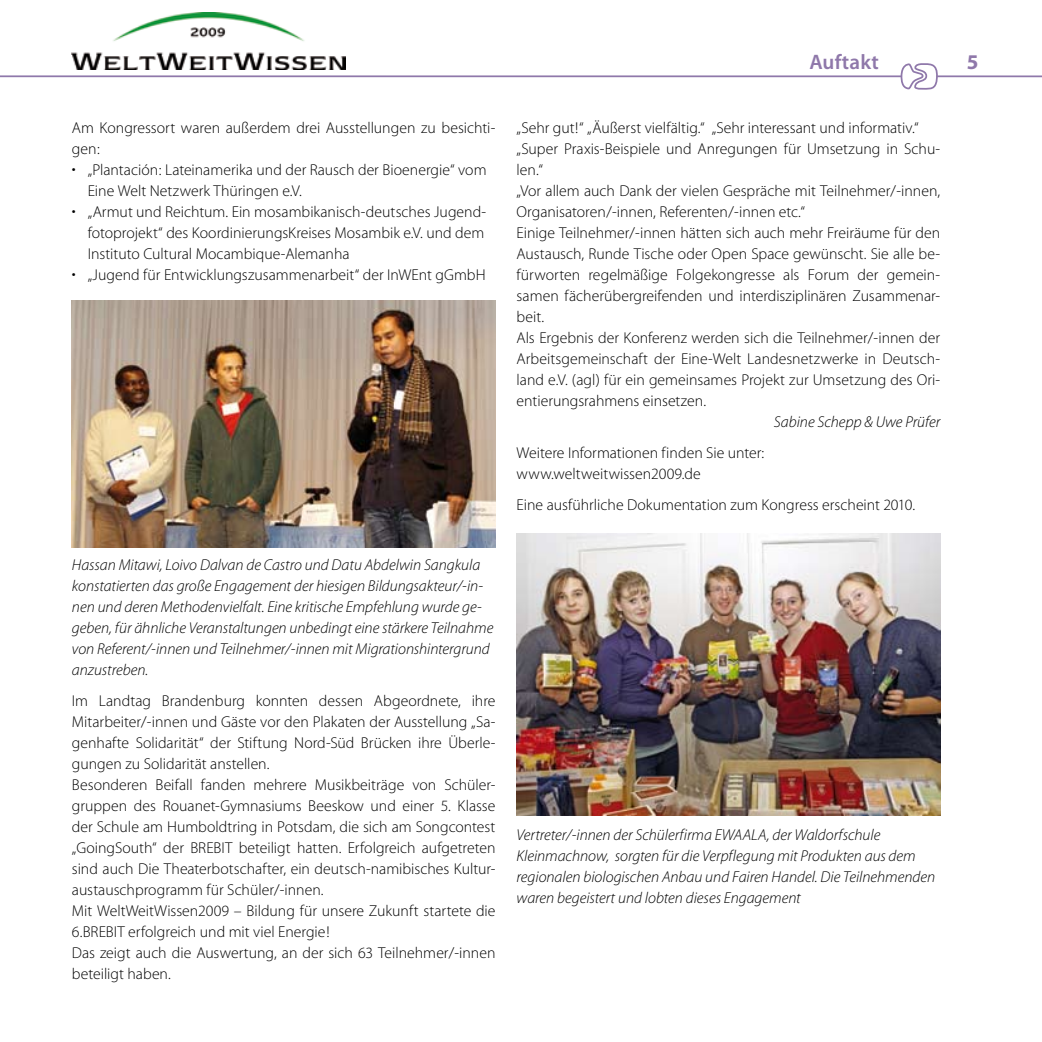
<style>
.page{position:relative;width:1042px;height:1042px;background:#fff}
.page>*{position:absolute;margin:0;border:0;box-sizing:border-box;transform-origin:0 0}
.t1{font:21px "Myriad MM 565 600";letter-spacing:.01em;color:#8f78aa}
.t2{font:21px "Myriad MM 700 600";color:#8f78aa}
.t3{font:15.75px/21px "Myriad MM 215 600";color:#000}
.t4{font:15.75px/21px "Myriad MM It 215 600";color:#000}
</style>
<div class="page">
<hr style="left:936px;top:75px;width:106px;height:2px;background:#8f78aa">
<hr style="left:0;top:75px;width:901px;height:2px;background:#8f78aa">
<svg style="left:899px;top:63px;width:39px;height:27px"></svg>
<img style="left:72px;top:13px;width:273px;height:57px">
<img style="left:72px;top:301px;width:423px;height:247px">
<img style="left:516px;top:533px;width:424px;height:282px">
<p class="t3" style="left:72px;top:118px;width:425px">Am Kongressort waren außerdem drei Ausstellungen zu besichti&shy;gen:</p>
<p class="t3" style="left:88px;top:160px;width:400px;text-indent:-16px">• „Plantación: Lateinamerika und der Rausch der Bioenergie“ vom<br>Eine Welt Netzwerk Thüringen e.V.</p>
<p class="t3" style="left:88px;top:202px;width:400px;text-indent:-16px">• „Armut und Reichtum. Ein mosambikanisch-deutsches Jugend&shy;fotoprojekt“ des KoordinierungsKreises Mosambik e.V. und dem<br>Instituto Cultural Mocambique-Alemanha</p>
<p class="t3" style="left:72px;top:265px;width:415px">• „Jugend für Entwicklungszusammenarbeit“ der InWEnt gGmbH</p>
<p class="t4" style="left:72px;top:555px;width:423px">Hassan Mitawi, Loivo Dalvan de Castro und Datu Abdelwin Sangkula konstatierten das große Engagement der hiesigen Bildungsakteur/-in&shy;nen und deren Methodenvielfalt. Eine kritische Empfehlung wurde ge&shy;geben, für ähnliche Veranstaltungen unbedingt eine stärkere Teilnahme von Referent/-innen und Teilnehmer/-innen mit Migrationshintergrund anzustreben.</p>
<p class="t3" style="left:72px;top:691px;width:425px">Im Landtag Brandenburg konnten dessen Abgeordnete, ihre Mitarbeiter/-innen und Gäste vor den Plakaten der Ausstellung „Sa&shy;genhafte Solidarität“ der Stiftung Nord-Süd Brücken ihre Überle&shy;gungen zu Solidarität anstellen.<br>Besonderen Beifall fanden mehrere Musikbeiträge von Schüler&shy;gruppen des Rouanet-Gymnasiums Beeskow und einer 5. Klasse der Schule am Humboldtring in Potsdam, die sich am Songcontest „GoingSouth“ der BREBIT beteiligt hatten. Erfolgreich aufgetreten sind auch Die Theaterbotschafter, ein deutsch-namibisches Kultur&shy;austauschprogramm für Schüler/-innen.<br>Mit WeltWeitWissen2009 – Bildung für unsere Zukunft startete die 6.BREBIT erfolgreich und mit viel Energie!<br>Das zeigt auch die Auswertung, an der sich 63 Teilnehmer/-innen beteiligt haben.</p>
<h1 class="t1" style="left:809px;top:52px;width:71px">Auftakt</h1>
<h1 class="t2" style="left:966px;top:52px;width:13px">5</h1>
<p class="t3" style="left:516px;top:118px;width:425px">„Sehr gut!“ „Äußerst vielfältig.“ „Sehr interessant und informativ.“ „Super Praxis-Beispiele und Anregungen für Umsetzung in Schu&shy;len.“<br>„Vor allem auch Dank der vielen Gespräche mit Teilnehmer/-innen, Organisatoren/-innen, Referenten/-innen etc.“<br>Einige Teilnehmer/-innen hätten sich auch mehr Freiräume für den Austausch, Runde Tische oder Open Space gewünscht. Sie alle be&shy;fürworten regelmäßige Folgekongresse als Forum der gemein&shy;samen fächerübergreifenden und interdisziplinären Zusammenar&shy;beit.<br>Als Ergebnis der Konferenz werden sich die Teilnehmer/-innen der Arbeitsgemeinschaft der Eine-Welt Landesnetzwerke in Deutsch&shy;land e.V. (agl) für ein gemeinsames Projekt zur Umsetzung des Ori&shy;entierungsrahmens einsetzen.</p>
<p class="t4" style="left:774px;top:412px;width:168px">Sabine Schepp &amp; Uwe Prüfer</p>
<p class="t3" style="left:516px;top:443px;width:249px">Weitere Informationen finden Sie unter: www.weltweitwissen2009.de</p>
<p class="t3" style="left:516px;top:495px;width:400px">Eine ausführliche Dokumentation zum Kongress erscheint 2010.</p>
<p class="t4" style="left:516px;top:825px;width:420px">Vertreter/-innen der Schülerfirma EWAALA, der Waldorfschule Kleinmachnow, sorgten für die Verpflegung mit Produkten aus dem regionalen biologischen Anbau und Fairen Handel. Die Teilnehmenden waren begeistert und lobten dieses Engagement</p>
</div>
